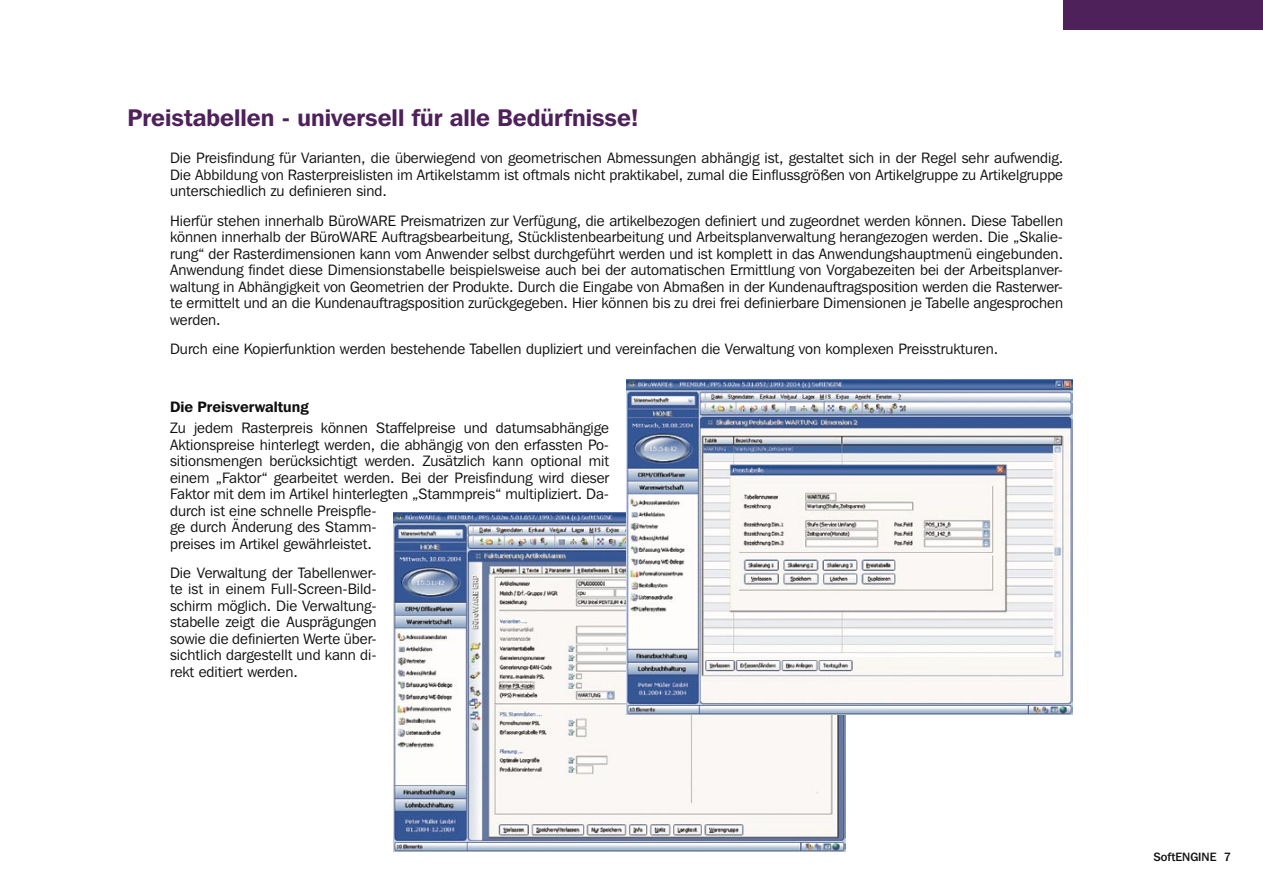
<style>
.page{position:relative;width:1263px;height:893px;background:#fff}
.page>*{position:absolute;margin:0;border:0;box-sizing:border-box;transform-origin:0 0}
.t1{font:600 24px "Franklin Gothic IT Cby BT";color:#4f215b}
.t2{font:15px/16.5px "Franklin Gothic IT Cby BT";color:#100f0e;text-align:justify}
.t3{font:600 15px "Franklin Gothic IT Cby BT";color:#100f0e}
.t4{font:500 12px "Franklin Gothic IT Cby BT";color:#100f0e}
</style>
<div class="page">
<img style="left:394px;top:512px;width:452px;height:339px">
<img style="left:626px;top:379px;width:447px;height:335px">
<div style="left:1063px;top:0;width:200px;height:30px;background:#4f215b"></div>
<h1 class="t1" style="left:128px;top:102px;width:513px">Preistabellen - universell für alle Bedürfnisse!</h1>
<p class="t2" style="left:170px;top:150px;width:894px">Die Preisfindung für Varianten, die überwiegend von geometrischen Abmessungen abhängig ist, gestaltet sich in der Regel sehr aufwendig.<br>Die Abbildung von Rasterpreislisten im Artikelstamm ist oftmals nicht praktikabel, zumal die Einflussgrößen von Artikelgruppe zu Artikelgruppe unterschiedlich zu definieren sind.</p>
<p class="t2" style="left:170px;top:212px;width:894px">Hierfür stehen innerhalb BüroWARE Preismatrizen zur Verfügung, die artikelbezogen definiert und zugeordnet werden können. Diese Tabellen können innerhalb der BüroWARE Auftragsbearbeitung, Stücklistenbearbeitung und Arbeitsplanverwaltung herangezogen werden. Die „Skalie&shy;rung“ der Rasterdimensionen kann vom Anwender selbst durchgeführt werden und ist komplett in das Anwendungshauptmenü eingebunden.<br>Anwendung findet diese Dimensionstabelle beispielsweise auch bei der automatischen Ermittlung von Vorgabezeiten bei der Arbeitsplanver&shy;waltung in Abhängigkeit von Geometrien der Produkte. Durch die Eingabe von Abmaßen in der Kundenauftragsposition werden die Rasterwer&shy;te ermittelt und an die Kundenauftragsposition zurückgegeben. Hier können bis zu drei frei definierbare Dimensionen je Tabelle angesprochen werden.</p>
<p class="t2" style="left:170px;top:340px;width:830px">Durch eine Kopierfunktion werden bestehende Tabellen dupliziert und vereinfachen die Verwaltung von komplexen Preisstrukturen.</p>
<p class="t3" style="left:170px;top:398px;width:140px">Die Preisverwaltung</p>
<p class="t2" style="left:170px;top:419px;width:441px;text-align:left">Zu jedem Rasterpreis können Staffelpreise und datumsabhängige Aktionspreise hinterlegt werden, die abhängig von den erfassten Po&shy;sitionsmengen berücksichtigt werden. Zusätzlich kann optional mit einem „Faktor“ gearbeitet werden. Bei der Preisfindung wird dieser Faktor mit dem im Artikel hinterlegten „Stammpreis“ multipliziert. Da&shy;durch ist eine schnelle Preispfle-<br>ge durch Änderung des Stamm-<br>preises im Artikel gewährleistet.</p>
<p class="t2" style="left:170px;top:564px;width:208px">Die Verwaltung der Tabellenwer&shy;te ist in einem Full-Screen-Bild&shy;schirm möglich. Die Verwaltung&shy;stabelle zeigt die Ausprägungen sowie die definierten Werte über&shy;sichtlich dargestellt und kann di&shy;rekt editiert werden.</p>
<p class="t4" style="left:1153px;top:849px;width:79px">SoftENGINE 7</p>
</div>
